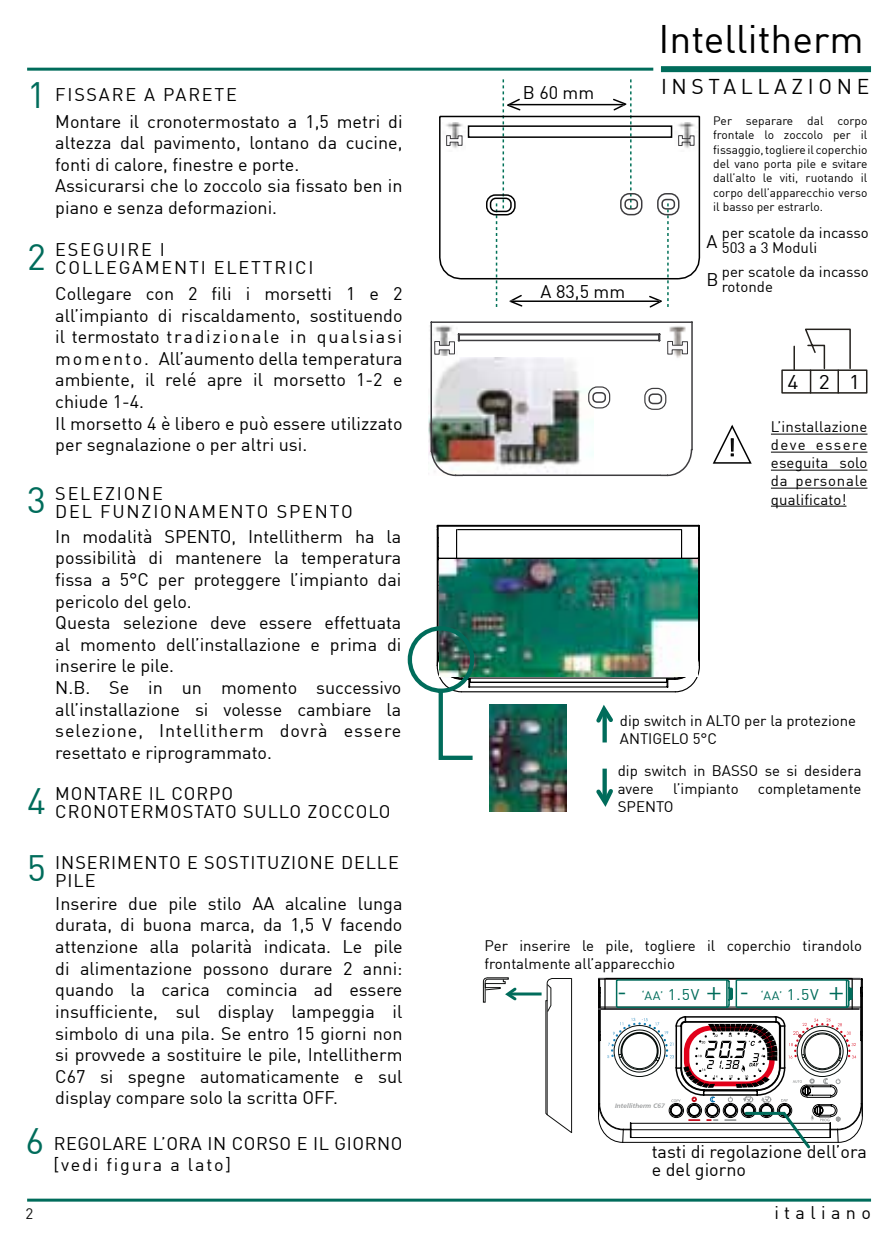
<style>
.page{position:relative;width:893px;height:1259px;background:#fff}
.page>*{position:absolute;margin:0;border:0;box-sizing:border-box;transform-origin:0 0}
.t1{font:39px "DIN";color:#000}
.t2{font:24px "DIN";color:#000}
.t3{font:21px "DIN";color:#000}
.t4{font:19.5px "DIN";color:#000;scale:1.08 1}
.t5{font:18px/21.6px "DIN";color:#000}
.t6{font:15px/18px "DIN";color:#000}
.t7{font:15px "DIN";color:#111211}
.t8{font:12px/14.4px "DIN";color:#000;text-align:justify}
.t9{font:12px "DIN";color:#006c5b;scale:1.04 1}
.t10{font:6.3px "Humanist 777 BT Bold Italic B";color:#9c9e9f}
.s1{font-size:36px;color:#006c5b}
.s2{font-family:"Myriad Pro";font-size:24.3px}
.s3{font-size:15.3px}
</style>
<div class="page">
<hr style="left:27px;top:1198px;width:844px;height:3px;background:#006c5b">
<hr style="left:771px;top:433px;width:96px;height:1px;background:#000">
<hr style="left:771px;top:451px;width:96px;height:1px;background:#000">
<hr style="left:771px;top:469px;width:96px;height:1px;background:#000">
<hr style="left:771px;top:487px;width:96px;height:1px;background:#000">
<hr style="left:771px;top:505px;width:75px;height:1px;background:#000">
<hr style="left:27px;top:68px;width:626px;height:3px;background:#006c5b">
<div style="left:661px;top:66px;width:210px;height:6px;background:#006c5b"></div>
<svg style="left:439px;top:79px;width:262px;height:228px"></svg>
<div style="left:468px;top:125px;width:204px;height:13px;border:2px solid #000"></div>
<svg style="left:712px;top:424px;width:40px;height:40px"></svg>
<div style="left:781px;top:369px;width:86px;height:25px;background:#fff;border:2px solid #24211d"></div>
<svg style="left:793px;top:328px;width:59px;height:65px"></svg>
<img style="left:407px;top:524px;width:293px;height:287px">
<img style="left:429px;top:325px;width:2px;height:31px">
<svg style="left:431px;top:322px;width:261px;height:154px"></svg>
<div style="left:644px;top:388px;width:22px;height:22px;border:1px solid #3e3d40;border-radius:8px"></div>
<div style="left:592px;top:392px;width:14px;height:11px;border:2px solid #3e3d40;border-radius:4px"></div>
<div style="left:588px;top:386px;width:22px;height:22px;border:1px solid #3e3d40;border-radius:8px"></div>
<svg style="left:545px;top:978px;width:28px;height:155px"></svg>
<hr style="left:510px;top:992px;width:32px;height:3px;background:#006c5b">
<svg style="left:482px;top:977px;width:37px;height:26px"></svg>
<svg style="left:598px;top:977px;width:265px;height:172px"></svg>
<p class="t5" style="left:27px;top:83px;width:53px"><span class="s1">1</span> FISSARE</p>
<p class="t5" style="left:144px;top:83px;width:45px">A PARETE</p>
<p class="t5" style="left:55px;top:110px;width:349px">M ontare il cronotermostato a 1,5 metri di altezza dal pavimento, lontano da cucine, fonti di calore, finestre e porte.<br>Assicurarsi che lo zoccolo sia fissato ben in piano e senza deformazioni.</p>
<p class="t5" style="left:27px;top:239px;width:41px"><span class="s1">2</span> ESE</p>
<p class="t5" style="left:93px;top:239px;width:39px">GUIRE</p>
<p class="t5" style="left:160px;top:239px;width:3px">I</p>
<p class="t5" style="left:55px;top:254px;width:349px;line-height:25.8px;text-indent:159px">ELETTRICI<br>Collegare con 2 fili i morsetti 1 e 2</p>
<p class="t5" style="left:55px;top:304px;width:349px">all’impianto di riscaldamento, sostituendo il termostato tradizionale in qualsiasi momento. All’aumento della temperatura ambiente, il relé apre il morsetto 1-2 e chiude 1-4.<br>I l morsetto 4 è libero e può essere utilizzato per segnalazione o per altri usi.</p>
<p class="t5" style="left:27px;top:482px;width:41px"><span class="s1">3</span> SELE</p>
<p class="t5" style="left:55px;top:257px;width:13px">COLLE</p>
<p class="t5" style="left:119px;top:257px;width:27px">GAMENTI</p>
<p class="t5" style="left:55px;top:484px;width:112px;line-height:18px;text-indent:50px">ZIONE<br>DEL FUNZIONAMENTO</p>
<p class="t5" style="left:277px;top:500px;width:39px">SPENTO</p>
<p class="t5" style="left:55px;top:525px;width:143px">I n modalità SPENTO</p>
<p class="t5" style="left:55px;top:525px;width:348px;text-indent:176px">, I ntellitherm ha la possibilità di mantenere la temperatura fissa a 5°C per proteggere l’impianto dai pericolo del gelo.<br>Questa selezione deve essere effettuata al momento dell’installazione e prima di inserire le pile.<br>N .B. Se in un momento successivo all’installazione si volesse cambiare la selezione, I ntellitherm dovrà essere resettato e riprogrammato.</p>
<p class="t5" style="left:27px;top:783px;width:42px"><span class="s1">4</span> MONTARE</p>
<p class="t5" style="left:149px;top:783px;width:36px">IL COR</p>
<p class="t5" style="left:209px;top:783px;width:23px">PO</p>
<p class="t5" style="left:55px;top:801px;width:13px">CRONOTERMOSTATO</p>
<p class="t5" style="left:243px;top:801px;width:36px">SULLO</p>
<p class="t5" style="left:307px;top:801px;width:24px">ZOCCOLO</p>
<p class="t5" style="left:27px;top:851px;width:41px"><span class="s1">5</span> INSERIMENTO</p>
<p class="t5" style="left:187px;top:851px;width:29px">E SOSTIT</p>
<p class="t5" style="left:267px;top:851px;width:36px">UZIONE</p>
<p class="t5" style="left:341px;top:851px;width:25px">DELLE</p>
<p class="t5" style="left:55px;top:869px;width:349px">PILE<br>I nserire due pile stilo AA alcaline lunga durata, di buona marca, da 1,5 V facendo attenzione alla polarità indicata. Le pile di alimentazione possono durare 2 anni: quando la carica comincia ad essere insufficiente, sul display lampeggia il simbolo di una pila. Se entro 15 giorni non si provvede a sostituire le pile, I ntellitherm C67 si spegne automaticamente e sul display compare solo la scritta OFF.</p>
<p class="t5" style="left:26px;top:1132px;width:77px"><span class="s1">6</span>REGOLARE</p>
<p class="t5" style="left:153px;top:1132px;width:26px">L’ORA</p>
<p class="t5" style="left:208px;top:1132px;width:37px">IN CORSO</p>
<p class="t5" style="left:297px;top:1132px;width:62px">E IL GIORNO</p>
<p class="t5" style="left:54px;top:1153px;width:179px">[vedi figura a lato]</p>
<p class="t5" style="left:523px;top:81px;width:73px">B 60 mm</p>
<p class="t5" style="left:541px;top:280px;width:86px">a 83,5 mm</p>
<h1 class="t1" style="left:658px;top:15px;width:207px">I ntellitherm</h1>
<p class="t3" style="left:661px;top:74px;width:17px">INSTALLA</p>
<p class="t3" style="left:792px;top:74px;width:32px">ZIONE</p>
<p class="t8" style="left:713px;top:113px;width:156px">Per separare dal corpo frontale lo zoccolo per il fissaggio, togliere il coperchio del vano porta pile e svitare dall’alto le viti, ruotando il corpo dell’apparecchio verso il basso per estrarlo.</p>
<p class="t6" style="left:722px;top:225px;width:148px;line-height:15px">per scatole da incasso<br>503 a 3 M oduli</p>
<p class="t6" style="left:722px;top:264px;width:148px;line-height:15px">per scatole da incasso rotonde</p>
<p class="t5" style="left:706px;top:221px;width:14px;line-height:38.7px">A<br>B</p>
<h2 class="t2" style="left:728px;top:432px;width:9px">!</h2>
<p class="t4" style="left:787px;top:369px;width:69px">421</p>
<p class="t6" style="left:771px;top:418px;width:98px;text-align:justify">L’installazione deve essere eseguita solo da personale qualificato!</p>
<p class="t6" style="left:620px;top:712px;width:96px">dip switch in ALTO</p>
<p class="t6" style="left:744px;top:712px;width:114px">per la protezione</p>
<p class="t6" style="left:620px;top:730px;width:9px">ANTI</p>
<p class="t6" style="left:652px;top:730px;width:19px">GELO</p>
<p class="t6" style="left:618px;top:723px;width:114px;line-height:31.8px;text-indent:75px">5°C dip switch in BASSO</p>
<p class="t6" style="left:765px;top:761px;width:98px">se si desidera</p>
<p class="t6" style="left:618px;top:779px;width:38px">avere</p>
<p class="t6" style="left:673px;top:779px;width:67px">l’impianto</p>
<p class="t6" style="left:758px;top:779px;width:105px">completamente</p>
<p class="t6" style="left:618px;top:797px;width:29px">SPENTO</p>
<p class="t6" style="left:484px;top:936px;width:379px">Per inserire le pile, togliere il coperchio tirandolo frontalmente all’apparecchio</p>
<p class="t9" style="left:618px;top:988px;width:218px"><span class="s2">-</span> ‘aa’ <span class="s3">1.5V</span> <span class="s2">+ -</span> ‘aa’ <span class="s3">1.5V</span> <span class="s2">+</span></p>
<p class="t10" style="left:615px;top:1102px;width:52px">Intellitherm C67</p>
<p class="t5" style="left:652px;top:1141px;width:217px;line-height:18px">tasti di regolazione dell’ora e del giorno</p>
<p class="t7" style="left:26px;top:1204px;width:9px">2</p>
<p class="t5" style="left:774px;top:1201px;width:98px">italiano</p>
</div>
